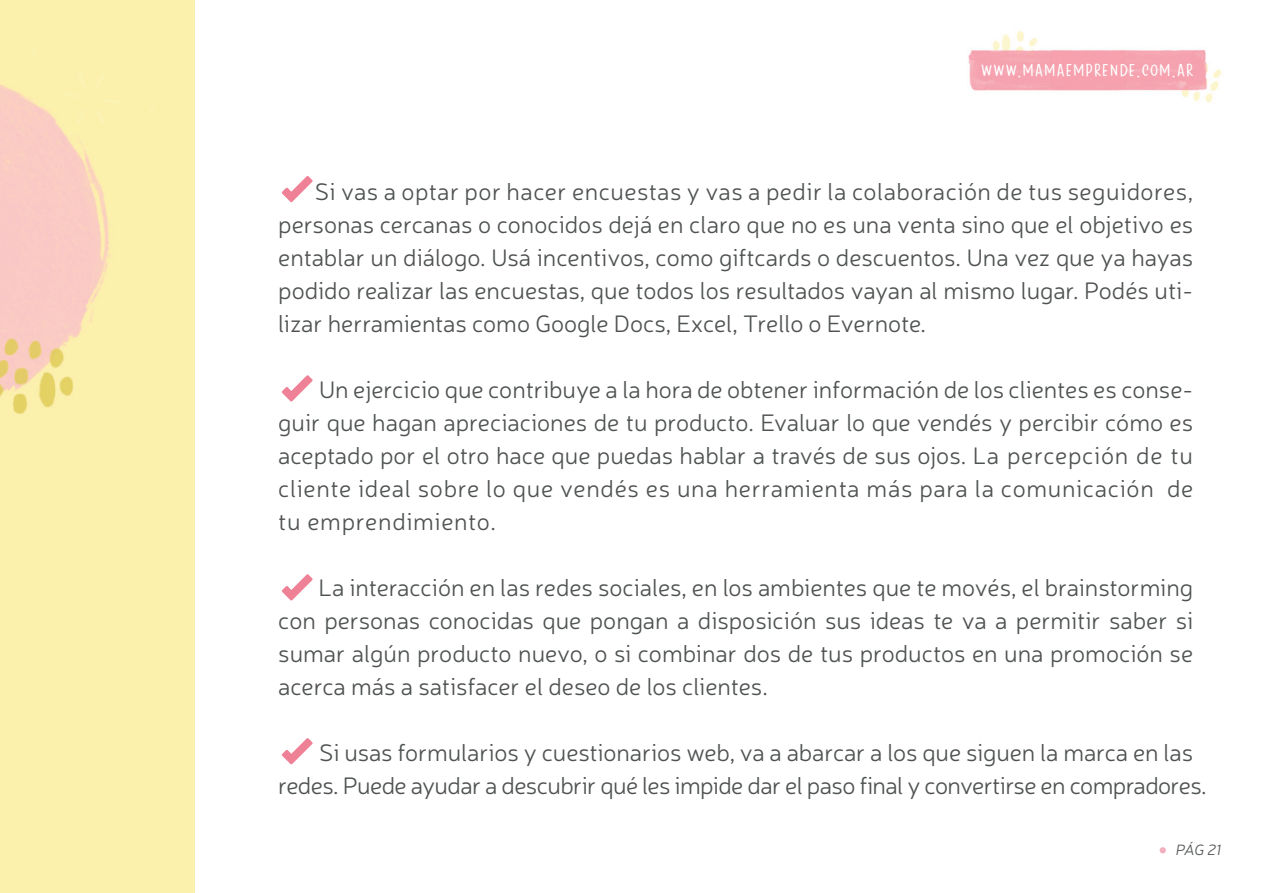
<style>
.page{position:relative;width:1263px;height:893px;background:#fff}
.page>*{position:absolute;margin:0;border:0;box-sizing:border-box;transform-origin:0 0}
.t1{font:27.75px "Dreamcatchers";color:#fff}
.t2{font:300 24px/33px "Neris";letter-spacing:-.005em;color:#4f5252;text-align:justify}
.t3{font:300 24px/33px "Neris";letter-spacing:-.025em;color:#4f5252}
.t4{font:italic 300 15px "Neris";color:#4f5252}
</style>
<div class="page">
<img style="left:0;top:0;width:194px;height:893px">
<svg style="left:149px;top:108px;width:6px;height:6px"></svg>
<svg style="left:31px;top:50px;width:5px;height:6px"></svg>
<svg style="left:95px;top:98px;width:24px;height:25px"></svg>
<svg style="left:77px;top:109px;width:9px;height:14px"></svg>
<svg style="left:95px;top:73px;width:10px;height:14px"></svg>
<svg style="left:63px;top:73px;width:23px;height:25px"></svg>
<img style="left:968px;top:31px;width:253px;height:71px">
<svg style="left:282px;top:176px;width:31px;height:26px"></svg>
<svg style="left:282px;top:375px;width:31px;height:26px"></svg>
<svg style="left:282px;top:574px;width:31px;height:26px"></svg>
<svg style="left:282px;top:738px;width:31px;height:26px"></svg>
<div style="left:1159px;top:847px;width:7px;height:6px;background:#f2b0bf;border-radius:50%"></div>
<p class="t1" style="left:980px;top:52px;width:215px">www.mamaemprende.com.ar</p>
<p class="t2" style="left:278px;top:178px;width:916px;text-indent:37px">Si vas a optar por hacer encuestas y vas a pedir la colaboración de tus seguidores, personas cercanas o conocidos dejá en claro que no es una venta sino que el objetivo es entablar un diálogo. Usá incentivos, como giftcards o descuentos. Una vez que ya hayas podido realizar las encuestas, que todos los resultados vayan al mismo lugar. Podés uti&shy;lizar herramientas como Google Docs, Excel, Trello o Evernote.</p>
<p class="t2" style="left:278px;top:376px;width:916px;text-indent:41px">Un ejercicio que contribuye a la hora de obtener información de los clientes es conse&shy;guir que hagan apreciaciones de tu producto. Evaluar lo que vendés y percibir cómo es aceptado por el otro hace que puedas hablar a través de sus ojos. La percepción de tu cliente ideal sobre lo que vendés es una herramienta más para la comunicación de tu emprendimiento.</p>
<p class="t2" style="left:278px;top:574px;width:916px;text-indent:40px">La interacción en las redes sociales, en los ambientes que te movés, el brainstorming con personas conocidas que pongan a disposición sus ideas te va a permitir saber si sumar algún producto nuevo, o si combinar dos de tus productos en una promoción se acerca más a satisfacer el deseo de los clientes.</p>
<p class="t3" style="left:278px;top:739px;width:930px;text-indent:41px">Si usas formularios y cuestionarios web, va a abarcar a los que siguen la marca en las redes. Puede ayudar a descubrir qué les impide dar el paso final y convertirse en compradores.</p>
<p class="t4" style="left:1176px;top:840px;width:47px">PÁG 21</p>
</div>
